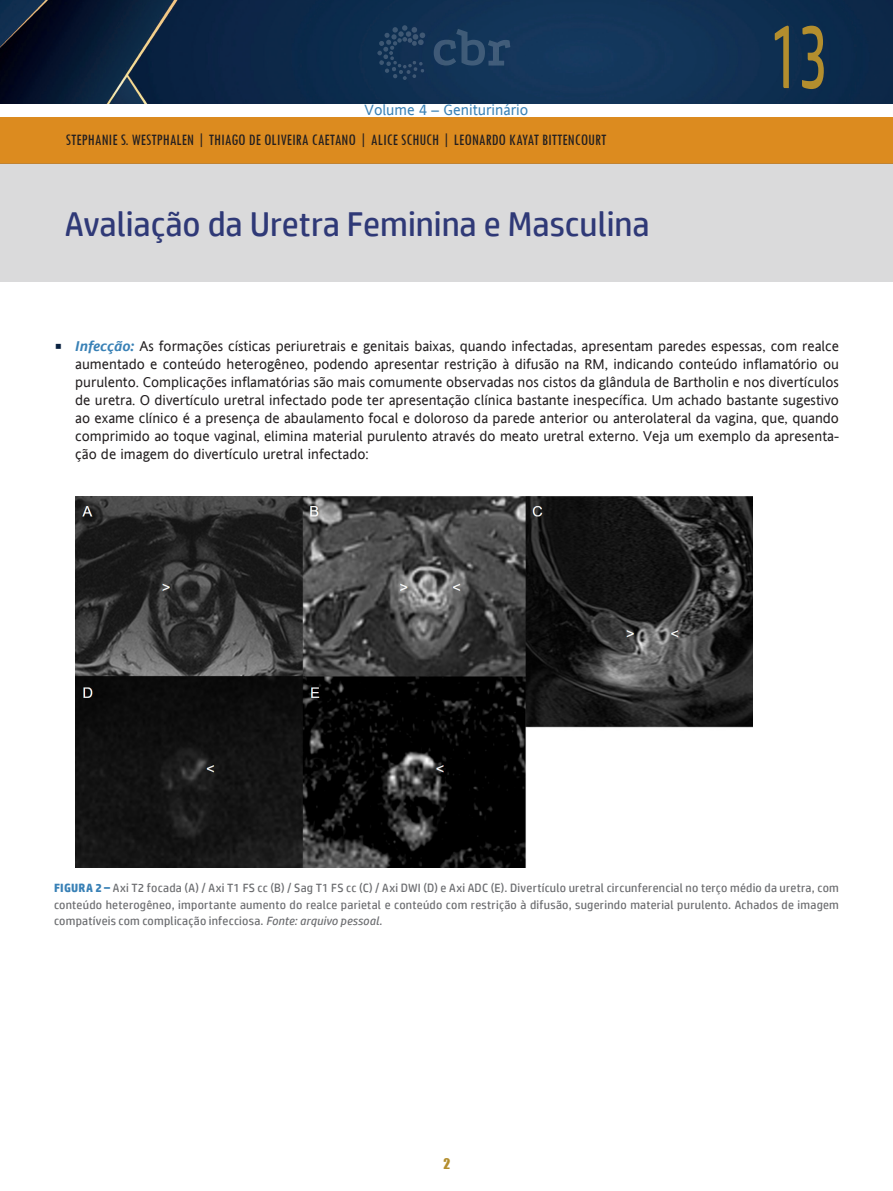
<style>
.page{position:relative;width:893px;height:1191px;background:#fff}
.page>*{position:absolute;margin:0;border:0;box-sizing:border-box;transform-origin:0 0}
.numero_capitulo{font:90px "HP Simplified";color:#b38e2e;scale:.6 1}
.titulo_capitulo{font:34.5px "HP Simplified";color:#2f3977}
.autores{font:condensed 16.5px "Tw Cen";color:#231f20}
.t1{font:15px "Andale Sansfor VST";color:#3981b6}
.t2{font:14.25px/18px "Andale Sansfor VST";color:#231f20;text-align:justify}
.t3{font:13.5px "Impact";color:#b38e2e}
.legenda_figura{font:12px/16.5px "HP Simplified";letter-spacing:.02em;color:#6c6d70;text-align:justify}
.s1{font-weight:700;font-style:italic;color:#3981b6}
.s2{font-weight:700;color:#3981b6}
.s3{font-style:italic}
</style>
<div class="page">
<img style="left:0;top:0;width:893px;height:103px">
<div style="left:0;top:117px;width:893px;height:46px;background:#dc8b1f"></div>
<div style="left:0;top:163px;width:893px;height:119px;background:#dadadb"></div>
<svg style="left:434px;top:29px;width:76px;height:37px;background:#224263"></svg>
<svg style="left:377px;top:25px;width:48px;height:55px;background:#1a3859"></svg>
<img style="left:75px;top:496px;width:677px;height:371px">
<p class="t1" style="left:365px;top:100px;width:165px">Volume 4 – Geniturinário</p>
<p class="autores" style="left:66px;top:129px;width:542px">STEPHANIE S. WESTPHALEN | THIAGO DE OLIVEIRA CAETANO | ALICE SCHUCH | LEONARDO KAYAT BITTENCOURT</p>
<p class="titulo_capitulo" style="left:65px;top:204px;width:586px">Avaliação da Uretra Feminina e Masculina</p>
<p class="numero_capitulo" style="left:770px;top:5px;width:98px">13</p>
<p class="t2" style="left:75px;top:336px;width:765px"><span class="s1">Infecção:</span> As formações císticas periuretrais e genitais baixas, quando infectadas, apresentam paredes espessas, com realce aumentado e conteúdo heterogêneo, podendo apresentar restrição à difusão na RM, indicando conteúdo inflamatório ou purulento. Complicações inflamatórias são mais comumente observadas nos cistos da glândula de Bartholin e nos divertículos de uretra. O divertículo uretral infectado pode ter apresentação clínica bastante inespecífica. Um achado bastante sugestivo ao exame clínico é a presença de abaulamento focal e doloroso da parede anterior ou anterolateral da vagina, que, quando comprimido ao toque vaginal, elimina material purulento através do meato uretral externo. Veja um exemplo da apresenta&shy;ção de imagem do divertículo uretral infectado:</p>
<p class="legenda_figura" style="left:54px;top:879px;width:786px"><span class="s2">FIGURA 2 –</span> Axi T2 focada (A) / Axi T1 FS cc (B) / Sag T1 FS cc (C) / Axi DWI (D) e Axi ADC (E). Divertículo uretral circunferencial no terço médio da uretra, com conteúdo heterogêneo, importante aumento do realce parietal e conteúdo com restrição à difusão, sugerindo material purulento. Achados de imagem compatíveis com complicação infecciosa. <span class="s3">Fonte: arquivo pessoal.</span></p>
<p class="t3" style="left:443px;top:1153px;width:8px">2</p>
</div>
